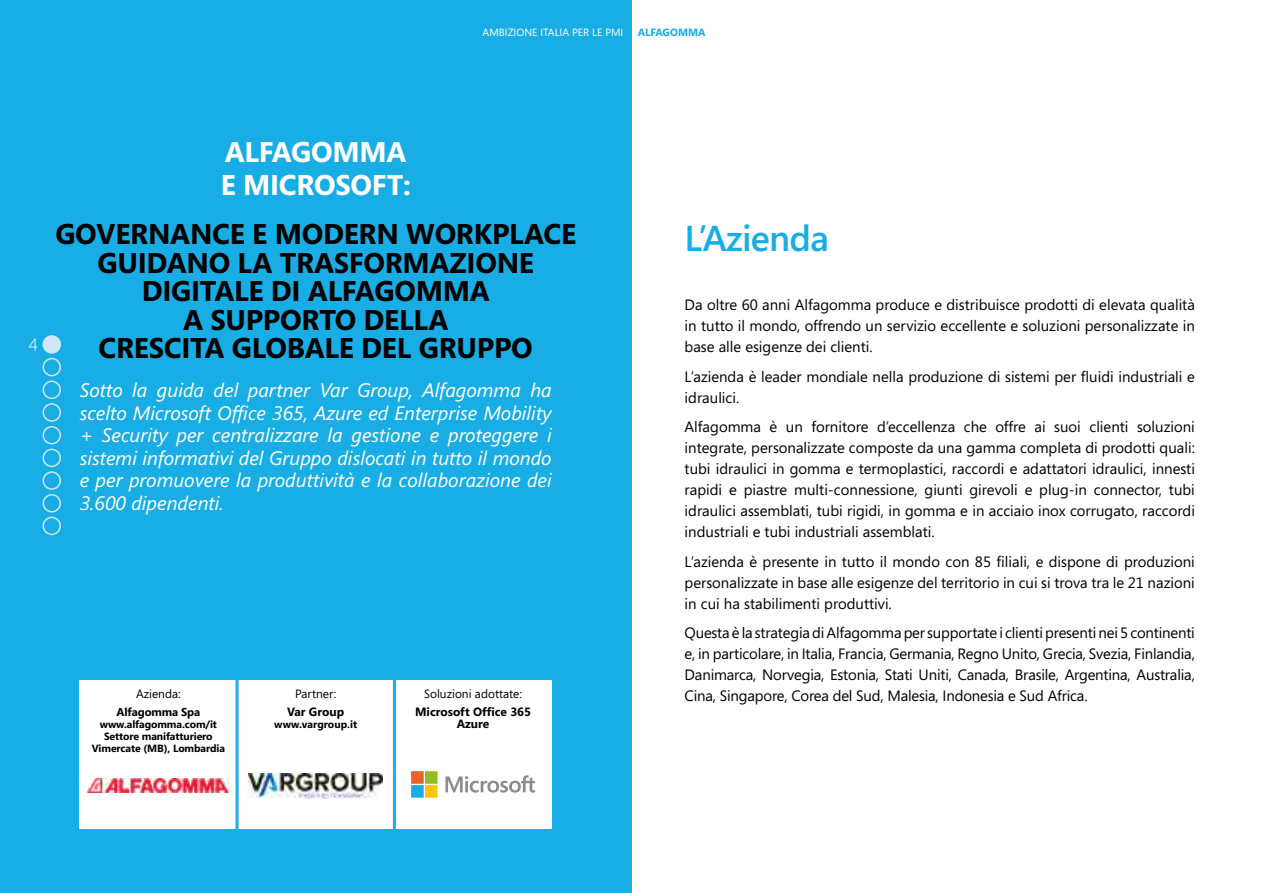
<style>
.page{position:relative;width:1263px;height:893px;background:#fff}
.page>*{position:absolute;margin:0;border:0;box-sizing:border-box;transform-origin:0 0}
.t1{font:600 36px "Segoe";letter-spacing:-.02em;color:#18ade5}
.t2{font:700 28.5px/28.5px "Segoe";letter-spacing:-.01em;color:#000;text-align:center}
.t3{font:700 28.5px/33px "Segoe";letter-spacing:-.01em;color:#fff}
.t4{font:italic 19.5px/22.5px "Segoe";color:#fff;text-align:justify}
.t5{font:300 18px "Segoe";color:#fff}
.t6{font:15px/21px "Segoe";color:#000;text-align:justify}
.t7{font:12px "Segoe";color:#000}
.t8{font:700 12px/12px "Segoe";color:#000;text-align:center}
.t9{font:700 11.4px "Segoe";letter-spacing:-.01em;color:#000}
.t10{font:700 10.5px/12px "Segoe";letter-spacing:-.01em;color:#000;text-align:center}
.t11{font:10.5px "Segoe";color:#fff}
.t12{font:700 10.5px "Segoe";color:#18ade5}
</style>
<div class="page">
<div style="left:0;top:0;width:631px;height:893px;background:#18ade5"></div>
<div style="left:80px;top:680px;width:157px;height:149px;background:#fff"></div>
<div style="left:394px;top:680px;width:158px;height:149px;background:#fff"></div>
<div style="left:237px;top:680px;width:157px;height:149px;background:#fff"></div>
<hr style="left:393px;top:675px;width:3px;height:159px;background:#18ade5">
<hr style="left:236px;top:675px;width:3px;height:159px;background:#18ade5">
<img style="left:249px;top:773px;width:134px;height:25px">
<svg style="left:445px;top:775px;width:90px;height:18px"></svg>
<svg style="left:411px;top:771px;width:27px;height:27px"></svg>
<img style="left:88px;top:778px;width:140px;height:14px">
<div style="left:43px;top:336px;width:17px;height:17px;background:#d0e7f9;border-radius:50%"></div>
<div style="left:43px;top:335px;width:18px;height:19px;border:2px solid #d0e7f9;border-radius:50%"></div>
<div style="left:43px;top:358px;width:18px;height:18px;border:2px solid #d0e7f9;border-radius:50%"></div>
<div style="left:43px;top:381px;width:18px;height:18px;border:2px solid #d0e7f9;border-radius:50%"></div>
<div style="left:43px;top:403px;width:18px;height:19px;border:2px solid #d0e7f9;border-radius:50%"></div>
<div style="left:43px;top:426px;width:18px;height:18px;border:2px solid #d0e7f9;border-radius:50%"></div>
<div style="left:43px;top:517px;width:18px;height:18px;border:2px solid #d0e7f9;border-radius:50%"></div>
<div style="left:43px;top:449px;width:18px;height:18px;border:2px solid #d0e7f9;border-radius:50%"></div>
<div style="left:43px;top:471px;width:18px;height:19px;border:2px solid #d0e7f9;border-radius:50%"></div>
<div style="left:43px;top:494px;width:18px;height:18px;border:2px solid #d0e7f9;border-radius:50%"></div>
<p class="t11" style="left:483px;top:25px;width:142px">AMBIZIONE ITALIA PER LE PMI</p>
<p class="t12" style="left:638px;top:25px;width:69px">ALFAGOMMA</p>
<p class="t5" style="left:29px;top:332px;width:11px">4</p>
<h2 class="t3" style="left:221px;top:134px;width:191px">ALFAGOMMA<br>E MICROSOFT:</h2>
<h2 class="t2" style="left:55px;top:219px;width:522px">GOVERNANCE E MODERN WORKPLACE<br>GUIDANO LA TRASFORMAZIONE<br>DIGITALE DI ALFAGOMMA<br>A SUPPORTO DELLA<br>CRESCITA GLOBALE DEL GRUPPO</h2>
<p class="t4" style="left:80px;top:379px;width:473px">Sotto la guida del partner Var Group, Alfagomma ha scelto Microsoft Office 365, Azure ed Enterprise Mobility + Security per centralizzare la gestione e proteggere i sistemi informativi del Gruppo dislocati in tutto il mondo e per promuovere la produttività e la collaborazione dei 3.600 dipendenti.</p>
<p class="t7" style="left:136px;top:685px;width:46px">Azienda:</p>
<p class="t9" style="left:116px;top:704px;width:85px">Alfagomma Spa</p>
<p class="t10" style="left:92px;top:718px;width:135px">www.alfagomma.com/it<br>Settore manifatturiero<br>Vimercate (MB), Lombardia</p>
<p class="t7" style="left:295px;top:685px;width:43px">Partner:</p>
<p class="t8" style="left:287px;top:705px;width:58px">Var Group</p>
<p class="t10" style="left:274px;top:718px;width:84px">www.vargroup.it</p>
<p class="t7" style="left:424px;top:685px;width:99px">Soluzioni adottate:</p>
<p class="t8" style="left:415px;top:705px;width:117px">Microsoft Office 365<br>Azure</p>
<h1 class="t1" style="left:685px;top:214px;width:145px">L’Azienda</h1>
<p class="t6" style="left:685px;top:294px;width:512px">Da oltre 60 anni Alfagomma produce e distribuisce prodotti di elevata qualità in tutto il mondo, offrendo un servizio eccellente e soluzioni personalizzate in base alle esigenze dei clienti.</p>
<p class="t6" style="left:685px;top:366px;width:512px">L’azienda è leader mondiale nella produzione di sistemi per fluidi industriali e idraulici.</p>
<p class="t6" style="left:685px;top:416px;width:512px">Alfagomma è un fornitore d’eccellenza che offre ai suoi clienti soluzioni integrate, personalizzate composte da una gamma completa di prodotti quali: tubi idraulici in gomma e termoplastici, raccordi e adattatori idraulici, innesti rapidi e piastre multi-connessione, giunti girevoli e plug-in connector, tubi idraulici assemblati, tubi rigidi, in gomma e in acciaio inox corrugato, raccordi industriali e tubi industriali assemblati.</p>
<p class="t6" style="left:685px;top:551px;width:512px">L’azienda è presente in tutto il mondo con 85 filiali, e dispone di produzioni personalizzate in base alle esigenze del territorio in cui si trova tra le 21 nazioni in cui ha stabilimenti produttivi.</p>
<p class="t6" style="left:685px;top:622px;width:512px">Questa è la strategia di Alfagomma per supportate i clienti presenti nei 5 continenti e, in particolare, in Italia, Francia, Germania, Regno Unito, Grecia, Svezia, Finlandia, Danimarca, Norvegia, Estonia, Stati Uniti, Canada, Brasile, Argentina, Australia, Cina, Singapore, Corea del Sud, Malesia, Indonesia e Sud Africa.</p>
</div>
